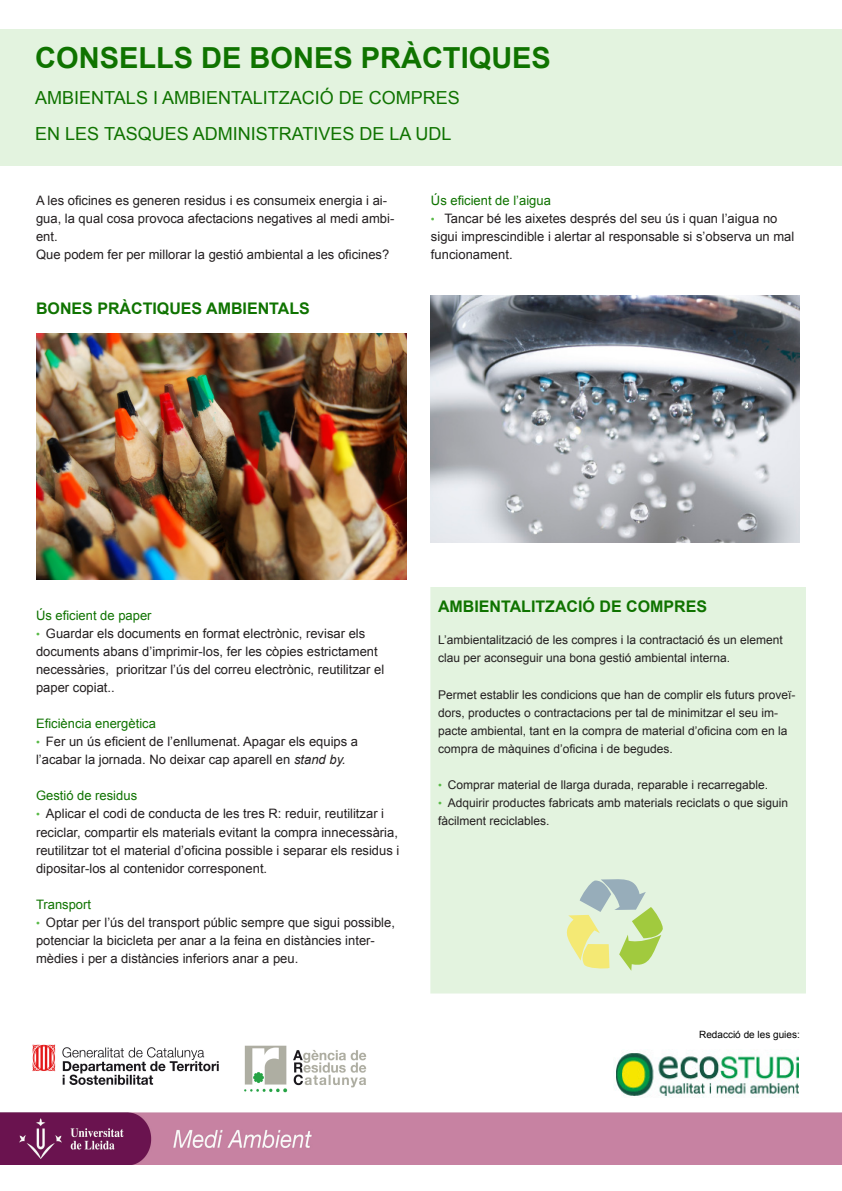
<style>
.page{position:relative;width:842px;height:1191px;background:#fff}
.page>*{position:absolute;margin:0;border:0;box-sizing:border-box;transform-origin:0 0}
.t1{font:700 29px "Arial";color:#0f7300}
.t2{font:18px "Arial";color:#0f7300}
.t3{font:700 16px "Arial";color:#0f7300}
.t4{font:13px/18px "Arial";color:#231f20}
.t5{font:13px "Arial";color:#0f7300}
.t6{font:12px/18px "Arial";color:#231f20}
.t7{font:10px "Arial";color:#000}
.s1{font-size:11px;color:#59ba47}
.s2{font-style:italic}
</style>
<div class="page">
<div style="left:430px;top:587px;width:376px;height:406px;background:#e3f3df"></div>
<div style="left:0;top:29px;width:842px;height:136px;background:#e3f3df"></div>
<img style="left:616px;top:1053px;width:183px;height:44px">
<img style="left:32px;top:1044px;width:334px;height:48px">
<img style="left:0;top:1112px;width:842px;height:52px">
<img style="left:36px;top:333px;width:370px;height:247px">
<img style="left:430px;top:295px;width:370px;height:247px">
<svg style="left:566px;top:879px;width:97px;height:91px"></svg>
<p class="t1" style="left:35px;top:39px;width:517px">CONSELLS DE BONES PRÀCTIQUES</p>
<p class="t2" style="left:35px;top:86px;width:426px">AMBIENTALS I AMBIENTALITZACIÓ DE COMPRES</p>
<p class="t2" style="left:35px;top:122px;width:418px">EN LES TASQUES ADMINISTRATIVES DE LA UDL</p>
<p class="t4" style="left:36px;top:192px;width:360px">A les oficines es generen residus i es consumeix energia i ai&shy;gua, la qual cosa provoca afectacions negatives al medi ambi&shy;ent.</p>
<p class="t4" style="left:36px;top:246px;width:355px">Que podem fer per millorar la gestió ambiental a les oficines?</p>
<p class="t3" style="left:36px;top:298px;width:275px">BONES PRÀCTIQUES AMBIENTALS</p>
<p class="t5" style="left:431px;top:192px;width:121px">Ús eficient de l’aigua</p>
<p class="t4" style="left:431px;top:210px;width:365px"><span class="s1">•</span> Tancar bé les aixetes després del seu ús i quan l’aigua no sigui imprescindible i alertar al responsable si s’observa un mal funcionament.</p>
<p class="t5" style="left:36px;top:607px;width:117px">Ús eficient de paper</p>
<p class="t4" style="left:36px;top:625px;width:350px"><span class="s1">•</span> Guardar els documents en format electrònic, revisar els documents abans d’imprimir-los, fer les còpies estrictament necessàries, prioritzar l’ús del correu electrònic, reutilitzar el paper copiat..</p>
<p class="t5" style="left:36px;top:715px;width:121px">Eficiència energètica</p>
<p class="t4" style="left:36px;top:733px;width:324px"><span class="s1">•</span> Fer un ús eficient de l’enllumenat. Apagar els equips a l’acabar la jornada. No deixar cap aparell en <span class="s2">stand by.</span></p>
<p class="t5" style="left:36px;top:787px;width:103px">Gestió de residus</p>
<p class="t4" style="left:36px;top:805px;width:365px"><span class="s1">•</span> Aplicar el codi de conducta de les tres R: reduir, reutilitzar i reciclar, compartir els materials evitant la compra innecessària, reutilitzar tot el material d’oficina possible i separar els residus i dipositar-los al contenidor corresponent.</p>
<p class="t5" style="left:36px;top:895px;width:57px">Transport</p>
<p class="t4" style="left:36px;top:913px;width:360px"><span class="s1">•</span> Optar per l’ús del transport públic sempre que sigui possible, potenciar la bicicleta per anar a la feina en distàncies inter&shy;mèdies i per a distàncies inferiors anar a peu.</p>
<p class="t3" style="left:438px;top:596px;width:271px">AMBIENTALITZACIÓ DE COMPRES</p>
<p class="t6" style="left:438px;top:631px;width:346px">L’ambientalització de les compres i la contractació és un element clau per aconseguir una bona gestió ambiental interna.</p>
<p class="t6" style="left:438px;top:685px;width:359px">Permet establir les condicions que han de complir els futurs proveï&shy;dors, productes o contractacions per tal de minimitzar el seu im&shy;pacte ambiental, tant en la compra de material d’oficina com en la compra de màquines d’oficina i de begudes.</p>
<p class="t6" style="left:438px;top:775px;width:332px"><span class="s1">•</span> Comprar material de llarga durada, reparable i recarregable.</p>
<p class="t6" style="left:438px;top:793px;width:352px"><span class="s1">•</span> Adquirir productes fabricats amb materials reciclats o que siguin fàcilment reciclables.</p>
<p class="t7" style="left:699px;top:1027px;width:102px">Redacció de les guies:</p>
</div>
